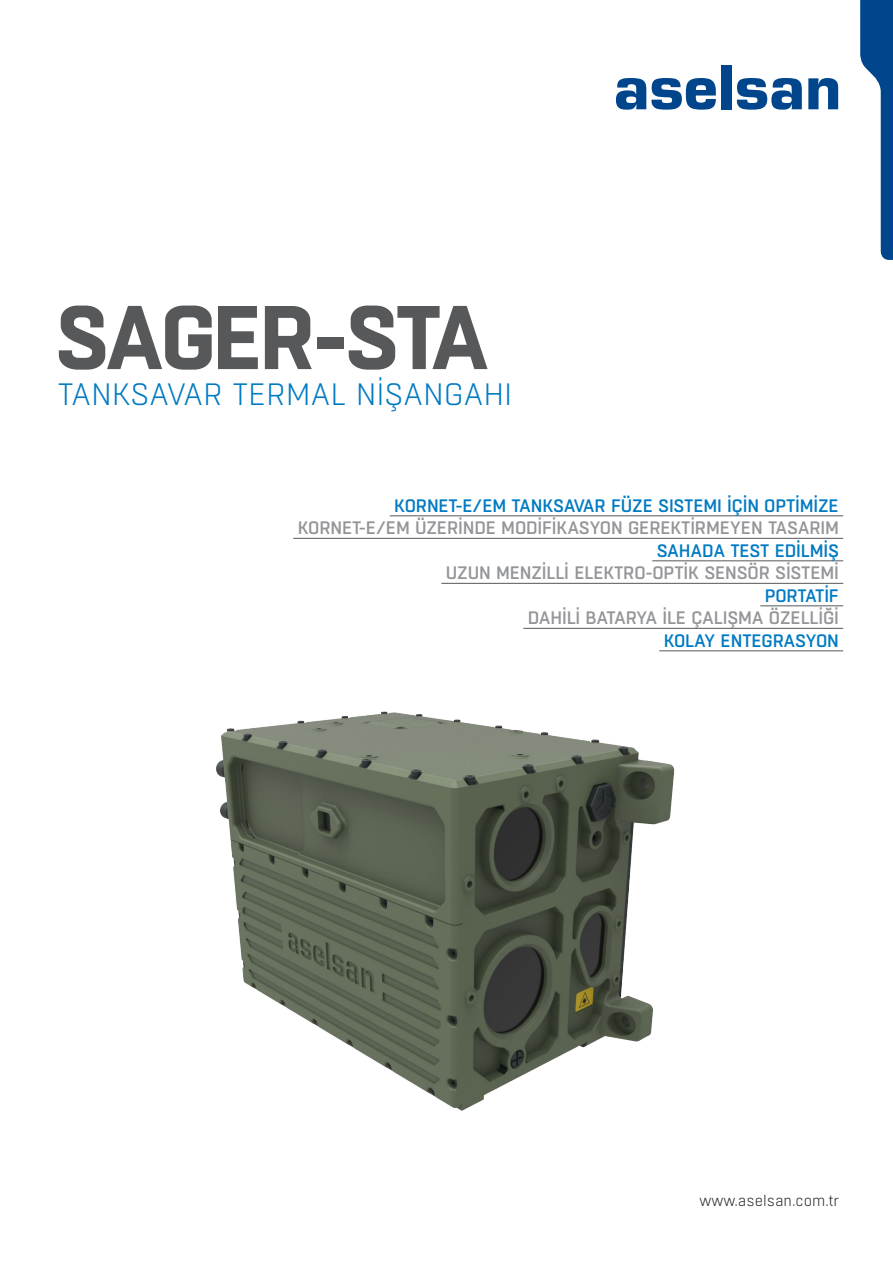
<style>
.page{position:relative;width:893px;height:1263px;background:#fff}
.page>*{position:absolute;margin:0;border:0;box-sizing:border-box;transform-origin:0 0}
.t1{font:700 90px "Boxed";letter-spacing:-.045em;color:#57585a}
.t2{font:300 30.9px "Boxed";letter-spacing:-.005em;color:#007ac2}
.t3{font:500 18px "Boxed";letter-spacing:-.01em;color:#939598}
.t4{font:500 18px "Boxed";letter-spacing:-.01em;color:#007ac2}
.t5{font:300 15px "Boxed";color:#231f20}
</style>
<div class="page">
<svg style="left:616px;top:78px;width:100px;height:32px"></svg>
<div style="left:721px;top:65px;width:10px;height:44px;background:#01468c"></div>
<svg style="left:737px;top:78px;width:65px;height:32px"></svg>
<svg style="left:808px;top:78px;width:30px;height:31px"></svg>
<svg style="left:860px;top:0;width:33px;height:260px"></svg>
<hr style="left:390px;top:516px;width:453px;height:1px;background:#57585a">
<hr style="left:293px;top:538px;width:550px;height:1px;background:#57585a">
<hr style="left:652px;top:561px;width:191px;height:1px;background:#57585a">
<hr style="left:441px;top:583px;width:402px;height:1px;background:#57585a">
<hr style="left:760px;top:606px;width:83px;height:1px;background:#57585a">
<hr style="left:523px;top:628px;width:320px;height:1px;background:#57585a">
<hr style="left:659px;top:651px;width:184px;height:1px;background:#57585a">
<img style="left:216px;top:711px;width:459px;height:400px">
<p class="t1" style="left:55px;top:277px;width:436px">SAGER-STA</p>
<p class="t2" style="left:58px;top:375px;width:456px">TANKSAVAR TERMAL NIŞANGAHI</p>
<p class="t4" style="left:394px;top:494px;width:446px">KORNET-E/EM TANKSAVAR FÜZE SISTEMI İÇİN OPTİMİZE</p>
<p class="t3" style="left:298px;top:516px;width:543px">KORNET-E/EM ÜZERİNDE MODİFİKASYON GEREKTİRMEYEN TASARIM</p>
<p class="t4" style="left:657px;top:539px;width:184px">SAHADA TEST EDİLMİŞ</p>
<p class="t3" style="left:446px;top:561px;width:395px">UZUN MENZİLLİ ELEKTRO-OPTİK SENSÖR SİSTEMİ</p>
<p class="t4" style="left:765px;top:584px;width:76px">PORTATİF</p>
<p class="t3" style="left:528px;top:606px;width:313px">DAHİLİ BATARYA İLE ÇALIŞMA ÖZELLİĞİ</p>
<p class="t4" style="left:664px;top:629px;width:177px">KOLAY ENTEGRASYON</p>
<p class="t5" style="left:700px;top:1191px;width:141px">www.aselsan.com.tr</p>
</div>
